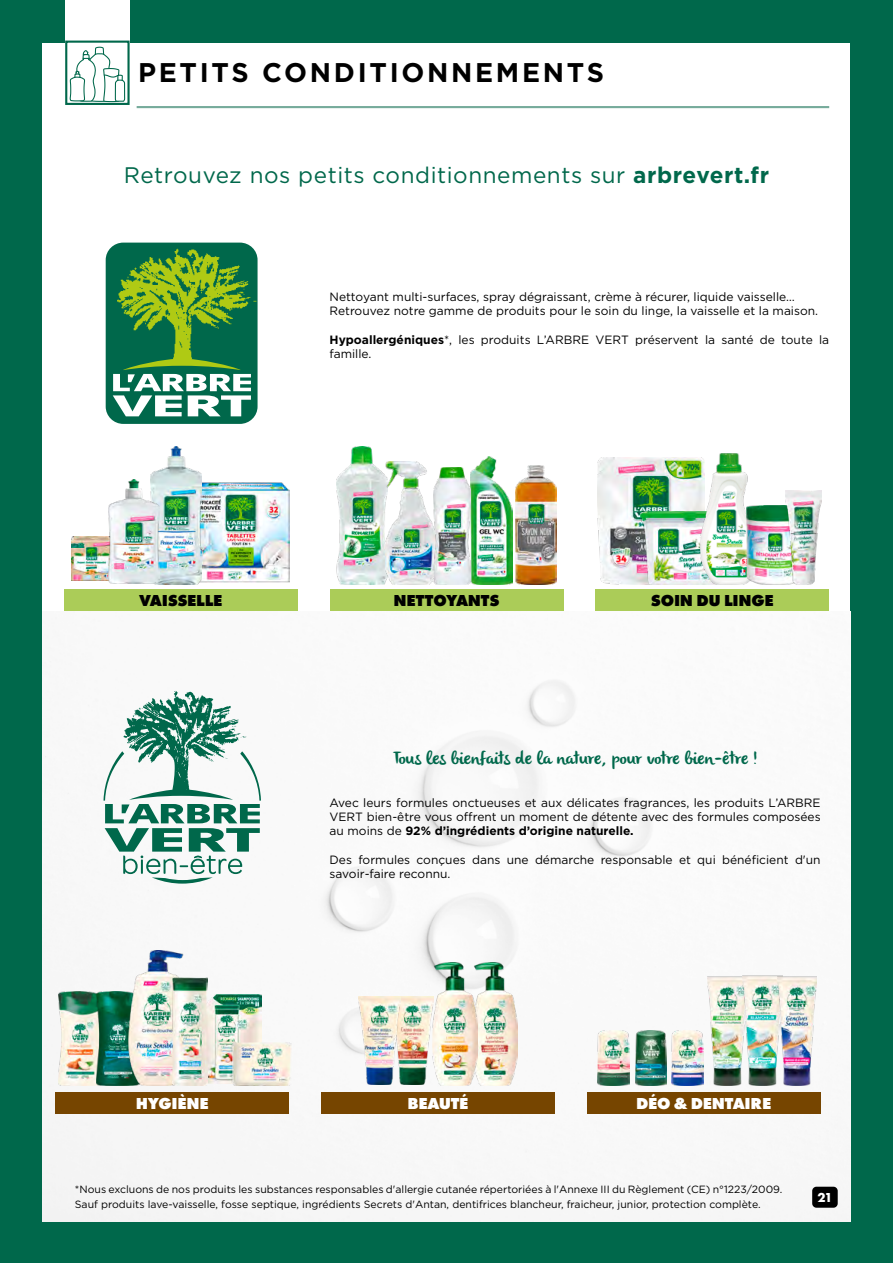
<style>
.page{position:relative;width:893px;height:1263px;background:#fff}
.page>*{position:absolute;margin:0;border:0;box-sizing:border-box;transform-origin:0 0}
.t1{font:700 27px "Gotham";letter-spacing:.1em;color:#000}
.t2{font:22.5px "Gotham";letter-spacing:.025em;color:#00684b}
.t3{font:18px "Olivier";color:#00684b}
.t4{font:800 16.5px "Futura PT";letter-spacing:-.015em;color:#000}
.t5{font:800 16.5px "Futura PT";letter-spacing:-.015em;color:#fff}
.t6{font:700 13.5px "Futura PT";color:#fff}
.t7{font:12px/14.2px "Gotham";color:#000}
.t8{font:10.5px/14.2px "Gotham";color:#000}
.s1{font-weight:700}
</style>
<div class="page">
<div style="left:0;top:0;width:893px;height:1263px;background:linear-gradient(to right,#01694c,#00684b)"></div>
<div style="left:43px;top:43px;width:807px;height:1178px;background:#fff"></div>
<hr style="left:137px;top:106px;width:692px;height:2px;background:#76ab9b">
<div style="left:65px;top:0;width:65px;height:105px;background:#fff"></div>
<div style="left:65px;top:41px;width:65px;height:64px;border:2px solid #00684b"></div>
<svg style="left:69px;top:40px;width:57px;height:63px"></svg>
<hr style="left:0;top:0;width:1px;height:1263px;background:#00684b">
<img style="left:43px;top:661px;width:806px;height:560px">
<img style="left:208px;top:994px;width:53px;height:89px">
<div style="left:64px;top:590px;width:234px;height:21px;background:#abcc58"></div>
<div style="left:55px;top:1092px;width:234px;height:21px;background:#764500"></div>
<div style="left:321px;top:1092px;width:234px;height:21px;background:#764500"></div>
<div style="left:587px;top:1092px;width:234px;height:21px;background:#764500"></div>
<div style="left:330px;top:590px;width:233px;height:21px;background:#abcc58"></div>
<div style="left:595px;top:590px;width:234px;height:21px;background:#abcc58"></div>
<img style="left:71px;top:536px;width:38px;height:45px">
<img style="left:201px;top:482px;width:89px;height:100px">
<img style="left:150px;top:446px;width:51px;height:138px">
<img style="left:109px;top:479px;width:51px;height:105px">
<img style="left:598px;top:457px;width:102px;height:127px">
<img style="left:641px;top:512px;width:59px;height:72px">
<img style="left:700px;top:453px;width:48px;height:131px">
<img style="left:746px;top:505px;width:39px;height:79px">
<img style="left:785px;top:490px;width:37px;height:94px">
<img style="left:336px;top:446px;width:50px;height:138px">
<img style="left:386px;top:461px;width:48px;height:123px">
<img style="left:471px;top:457px;width:42px;height:127px">
<img style="left:434px;top:467px;width:36px;height:117px">
<img style="left:516px;top:465px;width:41px;height:119px">
<img style="left:58px;top:992px;width:38px;height:94px">
<img style="left:96px;top:992px;width:32px;height:94px">
<img style="left:128px;top:950px;width:58px;height:136px">
<img style="left:172px;top:978px;width:36px;height:108px">
<img style="left:231px;top:1042px;width:60px;height:44px">
<img style="left:400px;top:997px;width:33px;height:87px">
<img style="left:478px;top:962px;width:39px;height:123px">
<img style="left:433px;top:962px;width:45px;height:123px">
<img style="left:359px;top:997px;width:41px;height:87px">
<img style="left:708px;top:976px;width:34px;height:109px">
<img style="left:742px;top:976px;width:40px;height:110px">
<img style="left:777px;top:976px;width:40px;height:109px">
<img style="left:672px;top:1030px;width:31px;height:56px">
<img style="left:598px;top:1030px;width:31px;height:56px">
<img style="left:635px;top:1030px;width:32px;height:56px">
<svg style="left:103px;top:691px;width:158px;height:193px"></svg>
<div style="left:102px;top:239px;width:159px;height:189px;background:linear-gradient(to right,#fbfcfc,#fff);border-radius:20px"></div>
<div style="left:106px;top:243px;width:152px;height:181px;background:#00684b;border-radius:17px"></div>
<svg style="left:113px;top:362px;width:138px;height:54px"></svg>
<img style="left:118px;top:249px;width:139px;height:113px">
<div style="left:812px;top:1187px;width:26px;height:21px;background:#000;border-radius:4px"></div>
<h1 class="t1" style="left:138px;top:55px;width:467px">PETITS CONDITIONNEMENTS</h1>
<h2 class="t2" style="left:124px;top:161px;width:647px">Retrouvez nos petits conditionnements sur <span class="s1">arbrevert.fr</span></h2>
<h3 class="t4" style="left:139px;top:590px;width:85px">VAISSELLE</h3>
<p class="t7" style="left:330px;top:289px;width:490px">Nettoyant multi-surfaces, spray dégraissant, crème à récurer, liquide vaisselle…<br>Retrouvez notre gamme de produits pour le soin du linge, la vaisselle et la maison.</p>
<p class="t7" style="left:330px;top:332px;width:501px"><span class="s1">Hypoallergéniques</span>*, les produits L’ARBRE VERT préservent la santé de toute la famille.</p>
<h3 class="t4" style="left:393px;top:590px;width:108px">NETTOYANTS</h3>
<h3 class="t4" style="left:651px;top:590px;width:124px">SOIN DU LINGE</h3>
<h3 class="t3" style="left:393px;top:748px;width:366px">Tous les bienfaits de la nature, pour votre bien-être !</h3>
<p class="t7" style="left:330px;top:795px;width:493px;text-align:justify">Avec leurs formules onctueuses et aux délicates fragrances, les produits L’ARBRE VERT bien-être vous offrent un moment de détente avec des formules composées au moins de <span class="s1">92% d’ingrédients d’origine naturelle.</span></p>
<p class="t7" style="left:330px;top:852px;width:493px">Des formules conçues dans une démarche responsable et qui bénéficient d'un savoir-faire reconnu.</p>
<h3 class="t5" style="left:136px;top:1092px;width:74px">HYGIÈNE</h3>
<h3 class="t5" style="left:407px;top:1092px;width:62px">BEAUTÉ</h3>
<h3 class="t5" style="left:636px;top:1092px;width:137px">DÉO &amp; DENTAIRE</h3>
<p class="t8" style="left:75px;top:1182px;width:709px">*Nous excluons de nos produits les substances responsables d'allergie cutanée répertoriées à l'Annexe III du Règlement (CE) n°1223/2009.<br>Sauf produits lave-vaisselle, fosse septique, ingrédients Secrets d'Antan, dentifrices blancheur, fraicheur, junior, protection complète.</p>
<p class="t6" style="left:817px;top:1189px;width:17px">21</p>
</div>
